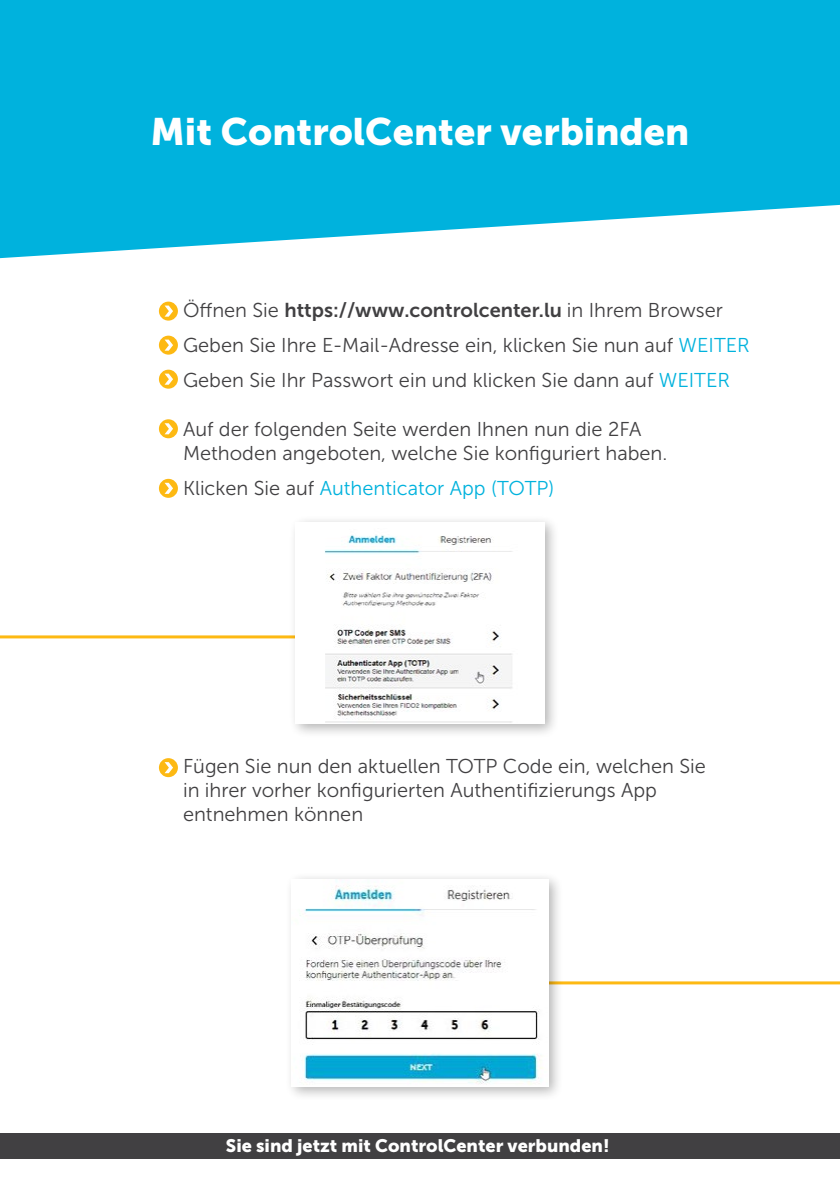
<style>
.page{position:relative;width:840px;height:1191px;background:#fff}
.page>*{position:absolute;margin:0;border:0;box-sizing:border-box;transform-origin:0 0}
.t1{font:38px "Museo Sans 900";color:#fff}
.t2{font:20px/24px "Museo Sans 300";color:#414042}
.t3{font:20px "Museo Sans 700";color:#414042}
.t4{font:20px "Museo Sans 300";color:#00b2dd}
.t5{font:18px "Museo Sans 900";color:#fff}
.s1{font-family:"Museo Sans 300"}
.s2{color:#00b2dd}
.s3{color:#414042}
</style>
<div class="page">
<div style="left:159px;top:302px;width:19px;height:18px;background:#fdb913;border-radius:50%"></div>
<svg style="left:164px;top:305px;width:9px;height:12px"></svg>
<div style="left:159px;top:336px;width:19px;height:19px;background:#fdb913;border-radius:50%"></div>
<svg style="left:164px;top:339px;width:9px;height:12px"></svg>
<svg style="left:159px;top:419px;width:19px;height:19px"></svg>
<svg style="left:164px;top:423px;width:9px;height:11px"></svg>
<svg style="left:0;top:0;width:839px;height:258px;background:#1ab9e0"></svg>
<div style="left:159px;top:758px;width:19px;height:19px;background:#fdb913;border-radius:50%"></div>
<svg style="left:164px;top:762px;width:9px;height:11px"></svg>
<hr style="left:495px;top:981px;width:344px;height:3px;background:#fdb913">
<div style="left:284px;top:871px;width:279px;height:230px;background:#000;opacity:.3"></div>
<img style="left:291px;top:879px;width:257px;height:207px">
<div style="left:159px;top:370px;width:19px;height:19px;background:#fdb913;border-radius:50%"></div>
<svg style="left:164px;top:373px;width:9px;height:12px"></svg>
<div style="left:159px;top:479px;width:19px;height:19px;background:#fdb913;border-radius:50%"></div>
<svg style="left:164px;top:483px;width:9px;height:11px"></svg>
<hr style="left:0;top:635px;width:317px;height:3px;background:#fdb913">
<div style="left:288px;top:514px;width:271px;height:224px;background:#000;opacity:.3"></div>
<img style="left:295px;top:522px;width:249px;height:201px">
<div style="left:0;top:1132px;width:839px;height:26px;background:#414042"></div>
<h1 class="t1" style="left:150px;top:110px;width:540px">Mit ControlCenter verbinden</h1>
<p class="t3" style="left:183px;top:298px;width:541px"><span class="s1">Öffnen Sie</span> https://www.controlcenter.lu <span class="s1">in Ihrem Browser</span></p>
<p class="t2" style="left:183px;top:327px;width:568px;line-height:35.4px">Geben Sie Ihre E-Mail-Adresse ein, klicken Sie nun auf <span class="s2">WEITER<br></span>Geben Sie Ihr Passwort ein und klicken Sie dann auf <span class="s2">WEITER</span></p>
<p class="t2" style="left:183px;top:417px;width:485px">Auf der folgenden Seite werden Ihnen nun die 2FA<br>Methoden angeboten, welche Sie konfiguriert haben.</p>
<p class="t4" style="left:183px;top:477px;width:372px"><span class="s3">Klicken Sie auf</span> Authenticator App (TOTP)</p>
<p class="t2" style="left:183px;top:754px;width:524px">Fügen Sie nun den aktuellen TOTP Code ein, welchen Sie in ihrer vorher konfigurierten Authentifizierungs App entnehmen können</p>
<p class="t5" style="left:226px;top:1135px;width:385px">Sie sind jetzt mit ControlCenter verbunden!</p>
</div>
